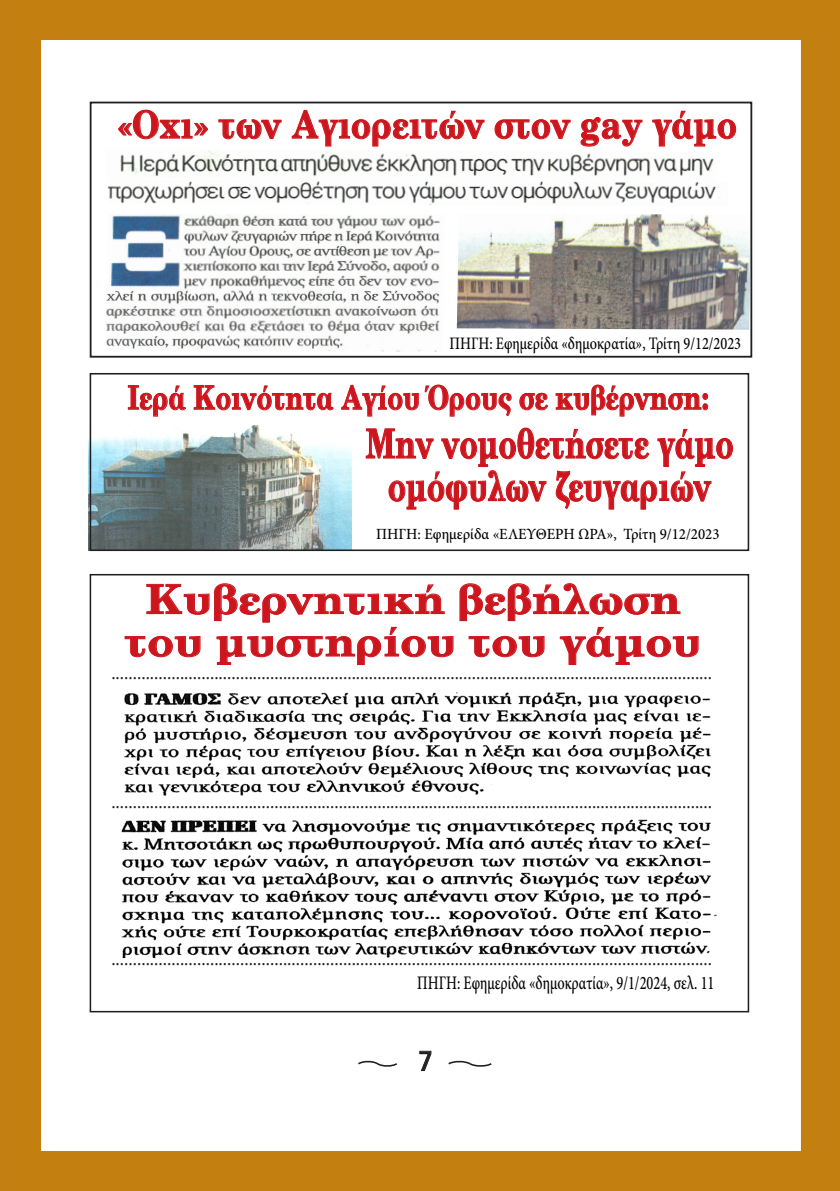
<style>
.page{position:relative;width:840px;height:1191px;background:#fff}
.page>*{position:absolute;margin:0;border:0;box-sizing:border-box;transform-origin:0 0}
.t1{font:700 40.6px "PF Century";color:#cd151d;scale:1.08 1}
.t2{font:700 40.6px "PF Century";color:#cd151d;scale:.73 1}
.t3{font:700 38.2px "PF Century";color:#cd151d;scale:.87 1}
.t4{font:700 33px "PF Century";color:#cd151d;scale:.79 1}
.t5{font:27.6px "PF Catalog Poly";color:#231f20;scale:.91 1}
.t6{font:19.6px "Minion Pro";color:#231f20;scale:.96 1}
.t7{font:500 19.2px "Minion Pro";color:#000;scale:.74 1}
.t8{font:500 17.6px "Minion Pro";color:#000;scale:.81 1}
.t9{font:500 15.6px "Minion Pro";color:#000;scale:.95 1}
</style>
<div class="page">
<svg style="left:0;top:0;width:1px;height:1191px"></svg>
<svg style="left:419px;top:1050px;width:12px;height:21px"></svg>
<svg style="left:358px;top:1060px;width:39px;height:7px"></svg>
<svg style="left:448px;top:1060px;width:44px;height:7px"></svg>
<img style="left:456px;top:214px;width:292px;height:115px">
<img style="left:106px;top:214px;width:334px;height:137px">
<img style="left:120px;top:150px;width:594px;height:28px">
<img style="left:107px;top:181px;width:614px;height:24px">
<div style="left:90px;top:102px;width:661px;height:256px;border:2px solid #231f20"></div>
<img style="left:88px;top:425px;width:263px;height:125px">
<div style="left:90px;top:373px;width:658px;height:178px;border:2px solid #231f20"></div>
<div style="left:90px;top:574px;width:658px;height:438px;border:2px solid #231f20"></div>
<img style="left:124px;top:692px;width:587px;height:108px">
<img style="left:121px;top:819px;width:596px;height:140px">
<svg style="left:118px;top:110px;width:90px;height:29px"></svg>
<svg style="left:218px;top:119px;width:64px;height:20px"></svg>
<svg style="left:291px;top:110px;width:193px;height:37px"></svg>
<svg style="left:494px;top:119px;width:76px;height:20px"></svg>
<svg style="left:580px;top:117px;width:62px;height:30px"></svg>
<svg style="left:652px;top:110px;width:83px;height:37px"></svg>
<svg style="left:365px;top:427px;width:367px;height:82px"></svg>
<svg style="left:124px;top:583px;width:329px;height:82px"></svg>
<svg style="left:459px;top:583px;width:239px;height:82px"></svg>
<svg style="left:128px;top:385px;width:58px;height:32px"></svg>
<svg style="left:193px;top:385px;width:141px;height:25px"></svg>
<svg style="left:341px;top:384px;width:170px;height:33px"></svg>
<svg style="left:519px;top:392px;width:29px;height:18px"></svg>
<svg style="left:555px;top:384px;width:152px;height:33px"></svg>
<div style="left:1px;top:0;width:838px;height:1191px;border:40px solid #c37f10"></div>
<p class="t3" style="left:117px;top:100px;width:713px">«Οχι» των Αγιορειτών στον gay γάμο</p>
<p class="t8" style="left:449px;top:332px;width:361px">ΠΗΓΗ: Εφημερίδα «δημοκρατία», Τρίτη 9/12/2023</p>
<p class="t4" style="left:128px;top:377px;width:736px">Ιερά Κοινότητα Αγίου Όρους σε κυβέρνηση:</p>
<p class="t2" style="left:365px;top:418px;width:506px">Μην νομοθετήσετε γάμο</p>
<p class="t2" style="left:387px;top:460px;width:444px">ομόφυλων ζευγαριών</p>
<p class="t9" style="left:376px;top:524px;width:363px">ΠΗΓΗ: Εφημερίδα «ΕΛΕΥΘΕΡΗ ΩΡΑ», Τρίτη 9/12/2023</p>
<p class="t1" style="left:146px;top:573px;width:496px">Κυβερνητική βεβήλωση</p>
<p class="t1" style="left:125px;top:616px;width:534px">του μυστηρίου του γάμου</p>
<p class="t6" style="left:111px;top:659px;width:627px">............................................................................................................................................</p>
<p class="t6" style="left:111px;top:788px;width:627px">............................................................................................................................................</p>
<p class="t6" style="left:111px;top:945px;width:627px">............................................................................................................................................</p>
<p class="t7" style="left:417px;top:969px;width:403px">ΠΗΓΗ: Εφημερίδα «δημοκρατία», 9/1/2024, σελ. 11</p>
<p class="t5" style="left:418px;top:1045px;width:17px">7</p>
</div>
